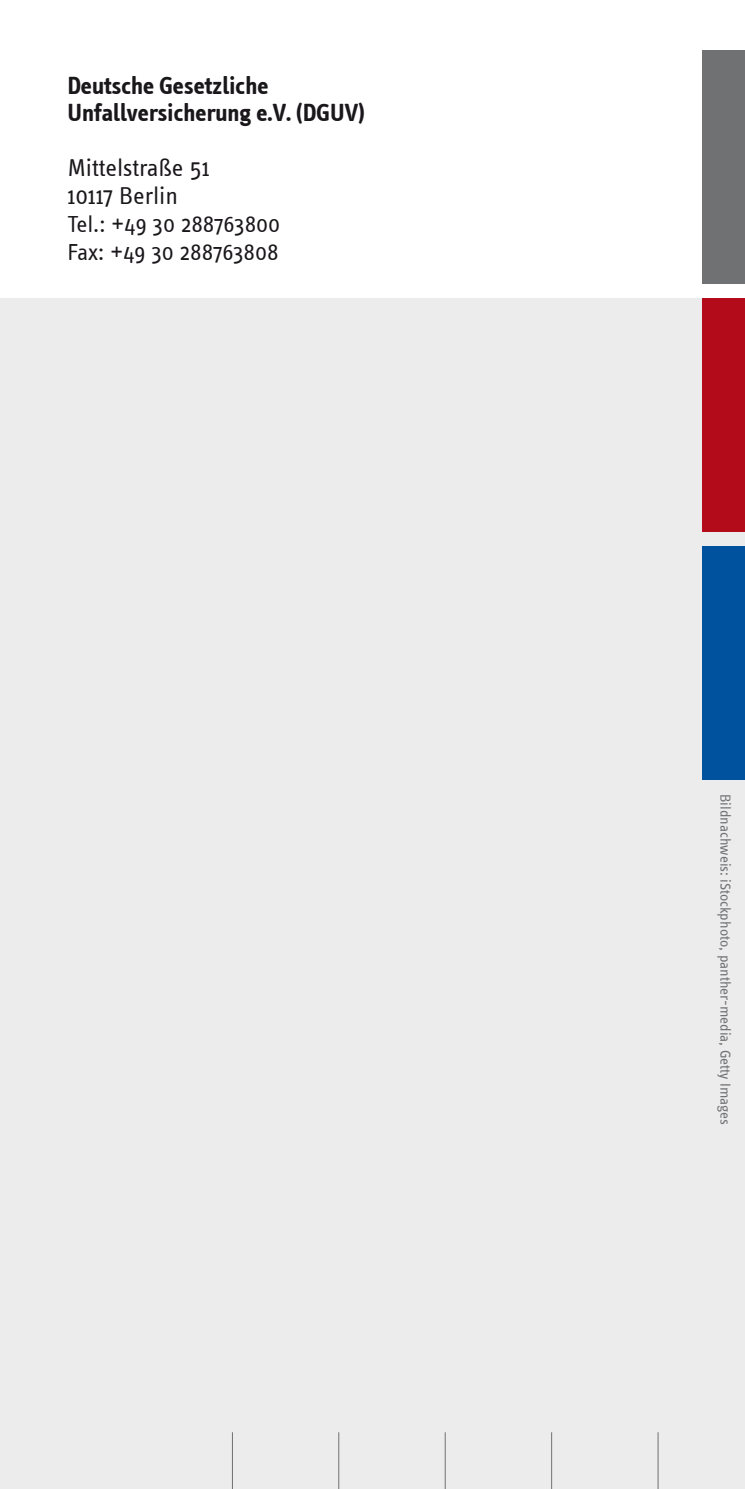
<style>
.page{position:relative;width:745px;height:1489px;background:#fff}
.page>*{position:absolute;margin:0;border:0;box-sizing:border-box;transform-origin:0 0}
.t1{font:700 25px/27.5px "Info Text";color:#1a171b}
.t2{font:25px/27.5px "Info Text";letter-spacing:-.005em;color:#1a171b}
.t3{font:23.75px/28.2px "Info Text";color:#1a171b}
.t4{font:15px "Info Text";color:#707173}
</style>
<div class="page">
<div style="left:0;top:298px;width:744px;height:1190px;background:#ececed"></div>
<div style="left:702px;top:50px;width:42px;height:233px;background:#707173"></div>
<div style="left:702px;top:298px;width:42px;height:234px;background:#b40b1a"></div>
<div style="left:702px;top:546px;width:42px;height:234px;background:#00519e"></div>
<hr style="left:232px;top:1431px;width:1px;height:57px;background:#707173">
<hr style="left:338px;top:1431px;width:1px;height:57px;background:#707173">
<hr style="left:444px;top:1431px;width:1px;height:57px;background:#707173">
<hr style="left:551px;top:1431px;width:1px;height:57px;background:#707173">
<hr style="left:657px;top:1431px;width:1px;height:57px;background:#707173">
<h1 class="t1" style="left:67px;top:72px;width:299px">Deutsche Gesetzliche<br>Unfallversicherung e.V. (DGUV)</h1>
<h1 class="t2" style="left:67px;top:154px;width:144px">Mittelstraße 51<br>10117 Berlin</h1>
<h2 class="t3" style="left:67px;top:210px;width:214px">Tel.: +49 30 288763800<br>Fax: +49 30 288763808</h2>
<p class="t4" style="left:733px;top:794px;width:332px;rotate:90deg">Bildnachweis: iStockphoto, panther-media, Getty Images</p>
</div>
